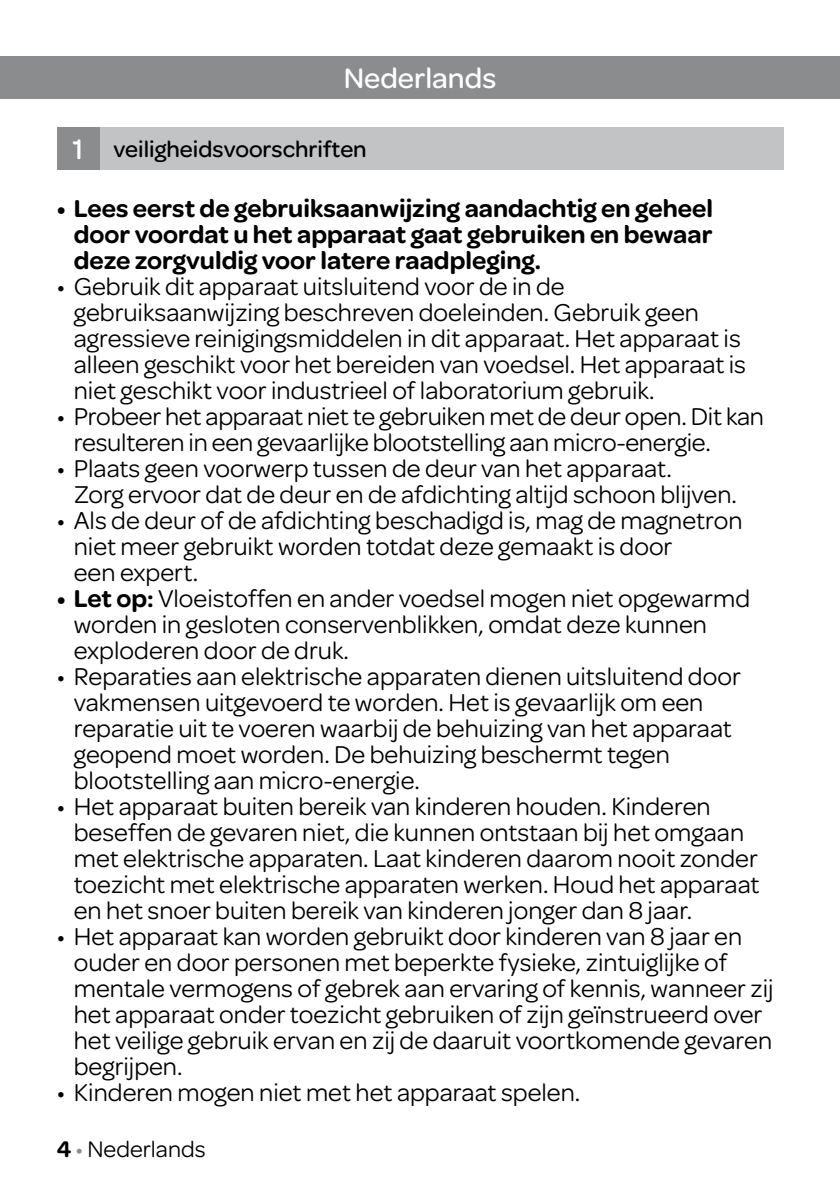
<style>
.page{position:relative;width:840px;height:1191px;background:#fff}
.page>*{position:absolute;margin:0;border:0;box-sizing:border-box;transform-origin:0 0}
.t1{font:500 30px "Omnes";color:#fff}
.t2{font:26px/26px "Omnes";color:#000}
.t3{font:600 26px/26px "Omnes";color:#000;text-align:justify}
.t4{font:500 24px "Omnes";color:#000}
.t5{font:24px "Omnes";color:#000}
.s1{font-size:30px;color:#fff}
.s2{font-weight:600}
.s3{color:#8a8c8e}
</style>
<div class="page">
<div style="left:0;top:57px;width:839px;height:42px;background:#8a8c8e"></div>
<div style="left:85px;top:128px;width:697px;height:42px;background:#c1c3c5"></div>
<div style="left:57px;top:128px;width:42px;height:42px;background:#8a8c8e"></div>
<p class="t1" style="left:343px;top:57px;width:154px">Nederlands</p>
<p class="t4" style="left:72px;top:133px;width:295px"><span class="s1">1</span> veiligheidsvoorschriften</p>
<p class="t3" style="left:74px;top:194px;width:640px;text-indent:-17px">• Lees eerst de gebruiksaanwijzing aandachtig en geheel door voordat u het apparaat gaat gebruiken en bewaar deze zorgvuldig voor latere raadpleging.</p>
<p class="t2" style="left:74px;top:272px;width:673px;text-indent:-17px">• Gebruik dit apparaat uitsluitend voor de in de gebruiksaanwijzing beschreven doeleinden. Gebruik geen agressieve reinigingsmiddelen in dit apparaat. Het apparaat is alleen geschikt voor het bereiden van voedsel. Het apparaat is niet geschikt voor industrieel of laboratorium gebruik.</p>
<p class="t2" style="left:74px;top:402px;width:691px;text-indent:-17px">• Probeer het apparaat niet te gebruiken met de deur open. Dit kan resulteren in een gevaarlijke blootstelling aan micro-energie.</p>
<p class="t2" style="left:74px;top:454px;width:664px;text-indent:-17px">• Plaats geen voorwerp tussen de deur van het apparaat.<br>Zorg ervoor dat de deur en de afdichting altijd schoon blijven.</p>
<p class="t2" style="left:74px;top:506px;width:670px;text-indent:-17px">• Als de deur of de afdichting beschadigd is, mag de magnetron niet meer gebruikt worden totdat deze gemaakt is door<br>een expert.</p>
<p class="t2" style="left:74px;top:584px;width:677px;text-indent:-17px"><span class="s2">• Let op:</span> Vloeistoffen en ander voedsel mogen niet opgewarmd worden in gesloten conservenblikken, omdat deze kunnen exploderen door de druk.</p>
<p class="t2" style="left:74px;top:662px;width:668px;text-indent:-17px">• Reparaties aan elektrische apparaten dienen uitsluitend door vakmensen uitgevoerd te worden. Het is gevaarlijk om een reparatie uit te voeren waarbij de behuizing van het apparaat geopend moet worden. De behuizing beschermt tegen blootstelling aan micro-energie.</p>
<p class="t2" style="left:74px;top:792px;width:687px;text-indent:-17px">• Het apparaat buiten bereik van kinderen houden. Kinderen beseffen de gevaren niet, die kunnen ontstaan bij het omgaan met elektrische apparaten. Laat kinderen daarom nooit zonder toezicht met elektrische apparaten werken. Houd het apparaat en het snoer buiten bereik van kinderen jonger dan 8 jaar.</p>
<p class="t2" style="left:74px;top:922px;width:701px;text-indent:-17px">• Het apparaat kan worden gebruikt door kinderen van 8 jaar en ouder en door personen met beperkte fysieke, zintuiglijke of mentale vermogens of gebrek aan ervaring of kennis, wanneer zij het apparaat onder toezicht gebruiken of zijn geïnstrueerd over het veilige gebruik ervan en zij de daaruit voortkomende gevaren begrijpen.</p>
<p class="t2" style="left:57px;top:1078px;width:525px">• Kinderen mogen niet met het apparaat spelen.</p>
<p class="t5" style="left:57px;top:1132px;width:150px"><span class="s2">4</span> <span class="s3">•</span> Nederlands</p>
</div>
